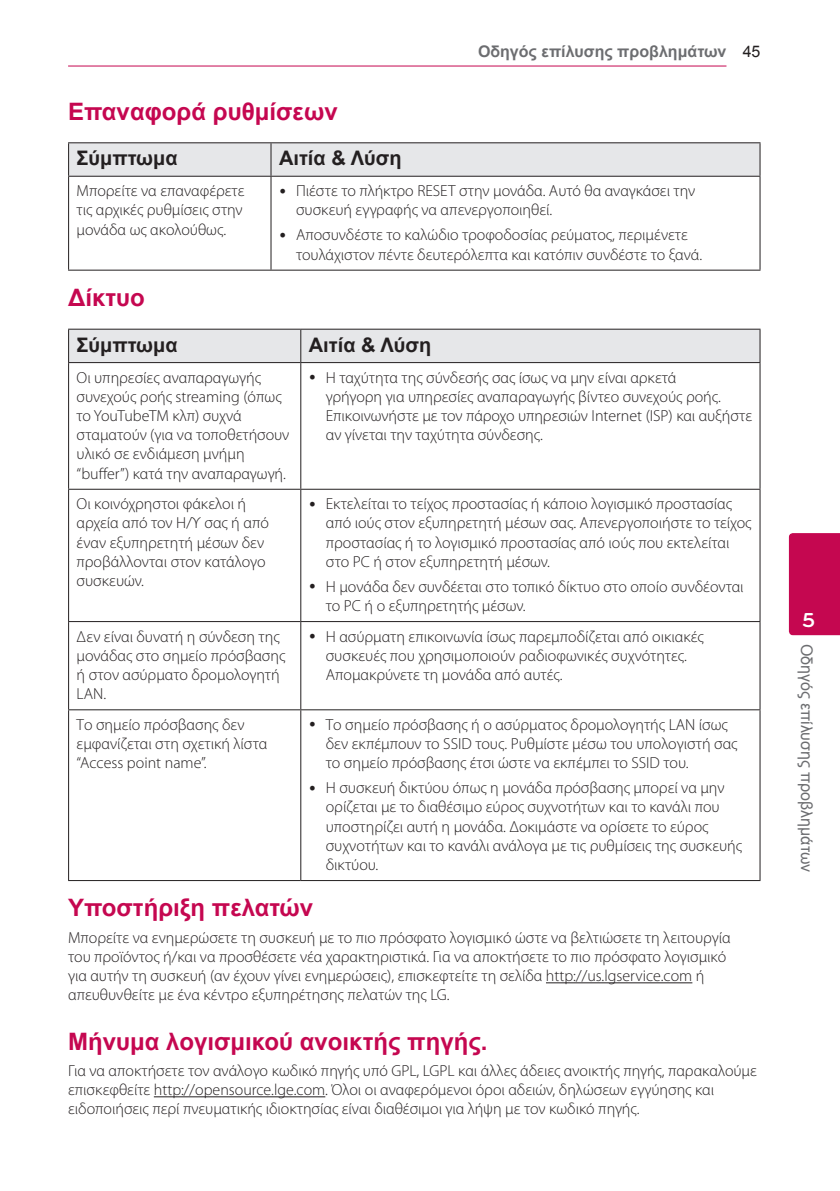
<style>
.page{position:relative;width:840px;height:1191px;background:#fff}
.page>*{position:absolute;margin:0;border:0;box-sizing:border-box;transform-origin:0 0}
.Title_2{font:700 24px "Arial";color:#c50750}
.t1{font:700 21px "Bryant LG";color:#fff}
.Title_3{font:700 20px "Arial";color:#231f20}
.Content_text_Bullet{font:300 16px/19.2px "Myriad Pro";color:#231f20}
.Content_text_Light{font:300 16px/19.2px "Myriad Pro";color:#231f20}
.Chapter_Title_Top_R{font:700 16px "Arial";color:#6c6d70}
.Chapter_Title_Side{font:16px "Arial";color:#6c6d70}
.Page_No_Right{font:16px "Arial";color:#231f20}
</style>
<div class="page">
<hr style="left:68px;top:66px;width:658px;height:1px;background:#c50750">
<div style="left:788px;top:533px;width:51px;height:102px;background:#c50750"></div>
<hr style="left:545px;top:982px;width:147px;height:1px;background:#231f20">
<hr style="left:154px;top:1096px;width:171px;height:1px;background:#231f20">
<div style="left:69px;top:143px;width:690px;height:33px;background:#e6e7e9"></div>
<hr style="left:68px;top:142px;width:203px;height:1px;background:#231f20">
<hr style="left:68px;top:143px;width:1px;height:33px;background:#231f20">
<hr style="left:271px;top:142px;width:489px;height:1px;background:#231f20">
<hr style="left:270px;top:143px;width:1px;height:33px;background:#231f20">
<hr style="left:759px;top:143px;width:1px;height:33px;background:#231f20">
<hr style="left:68px;top:177px;width:1px;height:93px;background:#231f20">
<hr style="left:270px;top:177px;width:1px;height:93px;background:#231f20">
<hr style="left:759px;top:177px;width:1px;height:93px;background:#231f20">
<hr style="left:68px;top:176px;width:203px;height:1px;background:#231f20">
<hr style="left:271px;top:176px;width:489px;height:1px;background:#231f20">
<hr style="left:68px;top:270px;width:203px;height:1px;background:#231f20">
<hr style="left:271px;top:270px;width:489px;height:1px;background:#231f20">
<div style="left:69px;top:330px;width:690px;height:32px;background:#e6e7e9"></div>
<hr style="left:68px;top:329px;width:232px;height:1px;background:#231f20">
<hr style="left:68px;top:330px;width:1px;height:32px;background:#231f20">
<hr style="left:300px;top:329px;width:460px;height:1px;background:#231f20">
<hr style="left:300px;top:330px;width:1px;height:32px;background:#231f20">
<hr style="left:759px;top:330px;width:1px;height:32px;background:#231f20">
<hr style="left:68px;top:363px;width:1px;height:126px;background:#231f20">
<hr style="left:300px;top:363px;width:1px;height:126px;background:#231f20">
<hr style="left:759px;top:363px;width:1px;height:126px;background:#231f20">
<hr style="left:68px;top:490px;width:1px;height:131px;background:#231f20">
<hr style="left:300px;top:490px;width:1px;height:131px;background:#231f20">
<hr style="left:759px;top:490px;width:1px;height:131px;background:#231f20">
<hr style="left:68px;top:622px;width:1px;height:87px;background:#231f20">
<hr style="left:300px;top:622px;width:1px;height:87px;background:#231f20">
<hr style="left:759px;top:622px;width:1px;height:87px;background:#231f20">
<hr style="left:68px;top:710px;width:1px;height:170px;background:#231f20">
<hr style="left:300px;top:710px;width:1px;height:170px;background:#231f20">
<hr style="left:759px;top:710px;width:1px;height:170px;background:#231f20">
<hr style="left:68px;top:362px;width:232px;height:1px;background:#231f20">
<hr style="left:300px;top:362px;width:460px;height:1px;background:#231f20">
<hr style="left:68px;top:489px;width:232px;height:1px;background:#231f20">
<hr style="left:300px;top:489px;width:460px;height:1px;background:#231f20">
<hr style="left:68px;top:621px;width:232px;height:1px;background:#231f20">
<hr style="left:300px;top:621px;width:460px;height:1px;background:#231f20">
<hr style="left:68px;top:709px;width:232px;height:1px;background:#231f20">
<hr style="left:68px;top:880px;width:232px;height:1px;background:#231f20">
<hr style="left:300px;top:709px;width:460px;height:1px;background:#231f20">
<hr style="left:300px;top:880px;width:460px;height:1px;background:#231f20">
<p class="Chapter_Title_Top_R" style="left:477px;top:41px;width:250px">Οδηγός επίλυσης προβλημάτων</p>
<p class="Page_No_Right" style="left:742px;top:41px;width:19px">45</p>
<p class="Title_2" style="left:68px;top:95px;width:271px">Επαναφορά ρυθμίσεων</p>
<p class="Title_3" style="left:77px;top:145px;width:102px">Σύμπτωμα</p>
<p class="Title_3" style="left:279px;top:145px;width:124px">Αιτία &amp; Λύση</p>
<p class="Content_text_Light" style="left:77px;top:181px;width:169px;text-align:justify">Μπορείτε να επαναφέρετε τις αρχικές ρυθμίσεις στην μονάδα ως ακολούθως.</p>
<p class="Content_text_Bullet" style="left:296px;top:181px;width:400px">Πιέστε το πλήκτρο RESET στην μονάδα. Αυτό θα αναγκάσει την συσκευή εγγραφής να απενεργοποιηθεί.</p>
<p class="Content_text_Bullet" style="left:296px;top:225px;width:407px">Αποσυνδέστε το καλώδιο τροφοδοσίας ρεύματος, περιμένετε τουλάχιστον πέντε δευτερόλεπτα και κατόπιν συνδέστε το ξανά.</p>
<p class="Title_2" style="left:68px;top:282px;width:78px">Δίκτυο</p>
<p class="Title_3" style="left:77px;top:331px;width:102px">Σύμπτωμα</p>
<p class="Title_3" style="left:308px;top:331px;width:124px">Αιτία &amp; Λύση</p>
<p class="Content_text_Light" style="left:77px;top:367px;width:214px">Οι υπηρεσίες αναπαραγωγής συνεχούς ροής streaming (όπως το YouTubeΤΜ κλπ) συχνά σταματούν (για να τοποθετήσουν υλικό σε ενδιάμεση μνήμη “buffer”) κατά την αναπαραγωγή.</p>
<p class="Content_text_Bullet" style="left:325px;top:367px;width:427px">Η ταχύτητα της σύνδεσής σας ίσως να μην είναι αρκετά<br>γρήγορη για υπηρεσίες αναπαραγωγής βίντεο συνεχούς ροής.<br>Επικοινωνήστε με τον πάροχο υπηρεσιών Internet (ISP) και αυξήστε αν γίνεται την ταχύτητα σύνδεσης.</p>
<p class="Content_text_Light" style="left:77px;top:494px;width:194px">Οι κοινόχρηστοι φάκελοι ή αρχεία από τον Η/Υ σας ή από έναν εξυπηρετητή μέσων δεν προβάλλονται στον κατάλογο συσκευών.</p>
<p class="Content_text_Bullet" style="left:325px;top:494px;width:427px">Εκτελείται το τείχος προστασίας ή κάποιο λογισμικό προστασίας από ιούς στον εξυπηρετητή μέσων σας. Απενεργοποιήστε το τείχος προστασίας ή το λογισμικό προστασίας από ιούς που εκτελείται στο PC ή στον εξυπηρετητή μέσων.</p>
<p class="Content_text_Bullet" style="left:325px;top:576px;width:419px">Η μονάδα δεν συνδέεται στο τοπικό δίκτυο στο οποίο συνδέονται το PC ή ο εξυπηρετητής μέσων.</p>
<p class="Content_text_Light" style="left:77px;top:626px;width:210px">Δεν είναι δυνατή η σύνδεση της μονάδας στο σημείο πρόσβασης ή στον ασύρματο δρομολογητή<br>LAN.</p>
<p class="Content_text_Bullet" style="left:325px;top:626px;width:379px">Η ασύρματη επικοινωνία ίσως παρεμποδίζεται από οικιακές συσκευές που χρησιμοποιούν ραδιοφωνικές συχνότητες.<br>Απομακρύνετε τη μονάδα από αυτές.</p>
<p class="Content_text_Light" style="left:77px;top:714px;width:192px">Το σημείο πρόσβασης δεν εμφανίζεται στη σχετική λίστα “Access point name”.</p>
<p class="Content_text_Bullet" style="left:325px;top:714px;width:413px">Το σημείο πρόσβασης ή ο ασύρματος δρομολογητής LAN ίσως δεν εκπέμπουν το SSID τους. Ρυθμίστε μέσω του υπολογιστή σας το σημείο πρόσβασης έτσι ώστε να εκπέμπει το SSID του.</p>
<p class="Content_text_Bullet" style="left:325px;top:778px;width:417px">Η συσκευή δικτύου όπως η μονάδα πρόσβασης μπορεί να μην ορίζεται με το διαθέσιμο εύρος συχνοτήτων και το κανάλι που υποστηρίζει αυτή η μονάδα. Δοκιμάστε να ορίσετε το εύρος συχνοτήτων και το κανάλι ανάλογα με τις ρυθμίσεις της συσκευής δικτύου.</p>
<p class="Title_2" style="left:68px;top:892px;width:246px">Υποστήριξη πελατών</p>
<p class="Content_text_Light" style="left:68px;top:927px;width:663px">Μπορείτε να ενημερώσετε τη συσκευή με το πιο πρόσφατο λογισμικό ώστε να βελτιώσετε τη λειτουργία του προϊόντος ή/και να προσθέσετε νέα χαρακτηριστικά. Για να αποκτήσετε το πιο πρόσφατο λογισμικό για αυτήν τη συσκευή (αν έχουν γίνει ενημερώσεις), επισκεφτείτε τη σελίδα http://us.lgservice.com ή απευθυνθείτε με ένα κέντρο εξυπηρέτησης πελατών της LG.</p>
<p class="Title_2" style="left:68px;top:1025px;width:421px">Μήνυμα λογισμικού ανοικτής πηγής.</p>
<p class="Content_text_Light" style="left:68px;top:1061px;width:690px">Για να αποκτήσετε τον ανάλογο κωδικό πηγής υπό GPL, LGPL και άλλες άδειες ανοικτής πηγής, παρακαλούμε επισκεφθείτε http://opensource.lge.com. Όλοι οι αναφερόμενοι όροι αδειών, δηλώσεων εγγύησης και ειδοποιήσεις περί πνευματικής ιδιοκτησίας είναι διαθέσιμοι για λήψη με τον κωδικό πηγής.</p>
<p class="t1" style="left:801px;top:606px;width:15px">5</p>
<p class="Chapter_Title_Side" style="left:816px;top:643px;width:230px;rotate:90deg">Οδηγός επίλυσης προβλημάτων</p>
</div>
